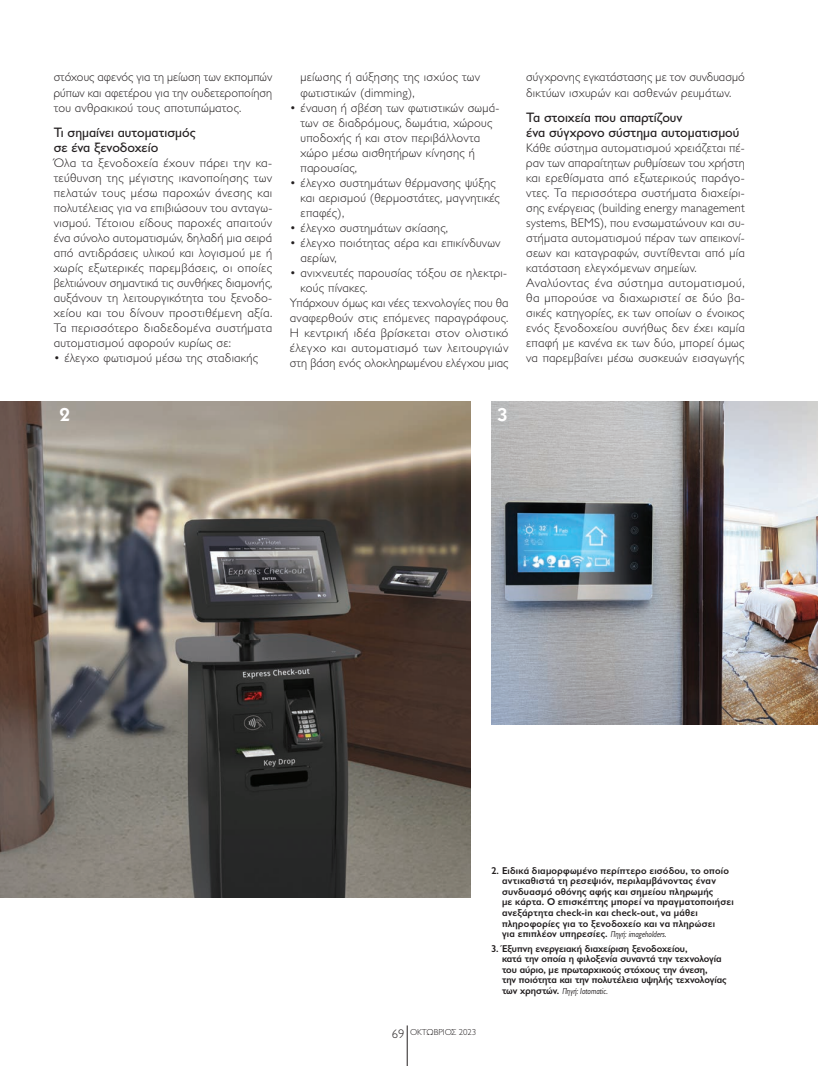
<style>
.page{position:relative;width:818px;height:1066px;background:#fff}
.page>*{position:absolute;margin:0;border:0;box-sizing:border-box;transform-origin:0 0}
.PHOTO_NUMBERS{font:600 18.75px "Kabel ITC Hel";color:#fff}
.MESOTITLOS_TEXNIKES{font:13.75px/15px "Gill Sans Hel";color:#231f20}
.KEIMENO_TEXNIKES{font:300 12.5px/15px "Gill Sans Hel";letter-spacing:.02em;color:#231f20}
.LEZANTES_TEXNIKES_01{font:600 10px/10.6px "Gill Sans Hel";letter-spacing:.015em;color:#231f20}
.LEZANTES_TEXNIKES_01-2{font:8.75px "Gill Sans Hel Sem Con Regular It";color:#231f20}
.t1{font:300 8.75px "Gill Sans Hel";color:#231f20}
.s1{font-size:12.5px}
.s2{font-family:"Gill Sans Hel Sem Con Regular It";font-weight:400;font-size:8.75px}
.s3{font-family:"Gill Sans Hel";font-weight:600;font-size:10px}
</style>
<div class="page">
<hr style="left:407px;top:1025px;width:1px;height:40px;background:#231f20">
<img style="left:1px;top:401px;width:469px;height:496px">
<img style="left:491px;top:401px;width:327px;height:322px">
<p class="KEIMENO_TEXNIKES" style="left:54px;top:70px;width:220px;text-align:justify">στόχους αφενός για τη μείωση των εκπομπών ρύπων και αφετέρου για την ουδετεροποίηση του ανθρακικού τους αποτυπώματος.</p>
<p class="MESOTITLOS_TEXNIKES" style="left:54px;top:125px;width:143px">Τι σημαίνει αυτοματισμός σε ένα ξενοδοχείο</p>
<p class="KEIMENO_TEXNIKES" style="left:54px;top:155px;width:220px;text-align:justify">Όλα τα ξενοδοχεία έχουν πάρει την κα&shy;τεύθυνση της μέγιστης ικανοποίησης των πελατών τους μέσω παροχών άνεσης και πολυτέλειας για να επιβιώσουν του ανταγω&shy;νισμού. Τέτοιου είδους παροχές απαιτούν ένα σύνολο αυτοματισμών, δηλαδή μια σειρά από αντιδράσεις υλικού και λογισμού με ή χωρίς εξωτερικές παρεμβάσεις, οι οποίες βελτιώνουν σημαντικά τις συνθήκες διαμονής, αυξάνουν τη λειτουργικότητα του ξενοδο&shy;χείου και του δίνουν προστιθέμενη αξία.<br>Τα περισσότερο διαδεδομένα συστήματα αυτοματισμού αφορούν κυρίως σε:</p>
<p class="KEIMENO_TEXNIKES" style="left:54px;top:350px;width:206px">• έλεγχο φωτισμού μέσω της σταδιακής</p>
<p class="KEIMENO_TEXNIKES" style="left:301px;top:70px;width:181px">μείωσης ή αύξησης της ισχύος των φωτιστικών (dimming),</p>
<p class="KEIMENO_TEXNIKES" style="left:301px;top:100px;width:200px;text-indent:-11px">• έναυση ή σβέση των φωτιστικών σωμά&shy;των σε διαδρόμους, δωμάτια, χώρους υποδοχής ή και στον περιβάλλοντα χώρο μέσω αισθητήρων κίνησης ή παρουσίας,</p>
<p class="KEIMENO_TEXNIKES" style="left:301px;top:175px;width:201px;text-indent:-11px">• έλεγχο συστημάτων θέρμανσης ψύξης και αερισμού (θερμοστάτες, μαγνητικές επαφές),</p>
<p class="KEIMENO_TEXNIKES" style="left:290px;top:220px;width:159px">• έλεγχο συστημάτων σκίασης,</p>
<p class="KEIMENO_TEXNIKES" style="left:301px;top:235px;width:201px;text-indent:-11px">• έλεγχο ποιότητας αέρα και επικίνδυνων αερίων,</p>
<p class="KEIMENO_TEXNIKES" style="left:301px;top:265px;width:208px;text-indent:-11px">• ανιχνευτές παρουσίας τόξου σε ηλεκτρι&shy;κούς πίνακες.</p>
<p class="KEIMENO_TEXNIKES" style="left:290px;top:295px;width:220px;text-align:justify">Υπάρχουν όμως και νέες τεχνολογίες που θα αναφερθούν στις επόμενες παραγράφους.<br>Η κεντρική ιδέα βρίσκεται στον ολιστικό έλεγχο και αυτοματισμό των λειτουργιών στη βάση ενός ολοκληρωμένου ελέγχου μιας</p>
<p class="PHOTO_NUMBERS" style="left:60px;top:404px;width:12px">2</p>
<p class="PHOTO_NUMBERS" style="left:497px;top:404px;width:12px">3</p>
<p class="KEIMENO_TEXNIKES" style="left:526px;top:70px;width:220px">σύγχρονης εγκατάστασης με τον συνδυασμό δικτύων ισχυρών και ασθενών ρευμάτων.</p>
<p class="MESOTITLOS_TEXNIKES" style="left:526px;top:110px;width:215px">Τα στοιχεία που απαρτίζουν<br>ένα σύγχρονο σύστημα αυτοματισμού</p>
<p class="KEIMENO_TEXNIKES" style="left:526px;top:140px;width:220px;text-align:justify">Κάθε σύστημα αυτοματισμού χρειάζεται πέ&shy;ραν των απαραίτητων ρυθμίσεων του χρήστη και ερεθίσματα από εξωτερικούς παράγο&shy;ντες. Τα περισσότερα συστήματα διαχείρι&shy;σης ενέργειας (building energy management systems, BEMS), που ενσωματώνουν και συ&shy;στήματα αυτοματισμού πέραν των απεικονί&shy;σεων και καταγραφών, συντίθενται από μία κατάσταση ελεγχόμενων σημείων.</p>
<p class="KEIMENO_TEXNIKES" style="left:526px;top:275px;width:220px;text-align:justify">Αναλύοντας ένα σύστημα αυτοματισμού, θα μπορούσε να διαχωριστεί σε δύο βα&shy;σικές κατηγορίες, εκ των οποίων ο ένοικος ενός ξενοδοχείου συνήθως δεν έχει καμία επαφή με κανένα εκ των δύο, μπορεί όμως να παρεμβαίνει μέσω συσκευών εισαγωγής</p>
<p class="t1" style="left:392px;top:1026px;width:86px"><span class="s1">69</span> ΟΚΤΩΒΡΙΟΣ 2023</p>
<p class="LEZANTES_TEXNIKES_01" style="left:502px;top:864px;width:233px;text-indent:-11px">2. Ειδικά διαμορφωμένο περίπτερο εισόδου, το οποίο αντικαθιστά τη ρεσεψιόν, περιλαμβάνοντας έναν συνδυασμό οθόνης αφής και σημείου πληρωμής<br>με κάρτα. Ο επισκέπτης μπορεί να πραγματοποιήσει ανεξάρτητα check-in και check-out, να μάθει πληροφορίες για το ξενοδοχείο και να πληρώσει<br>για επιπλέον υπηρεσίες. <span class="s2">Πηγή: imageholders.</span></p>
<p class="LEZANTES_TEXNIKES_01" style="left:502px;top:942px;width:226px;text-indent:-11px">3. Έξυπνη ενεργειακή διαχείριση ξενοδοχείου,<br>κατά την οποία η φιλοξενία συναντά την τεχνολογία του αύριο, με πρωταρχικούς στόχους την άνεση,<br>την ποιότητα και την πολυτέλεια υψηλής τεχνολογίας</p>
<p class="LEZANTES_TEXNIKES_01-2" style="left:502px;top:985px;width:107px"><span class="s3">των χρηστών.</span> Πηγή: Iotomatic.</p>
</div>
